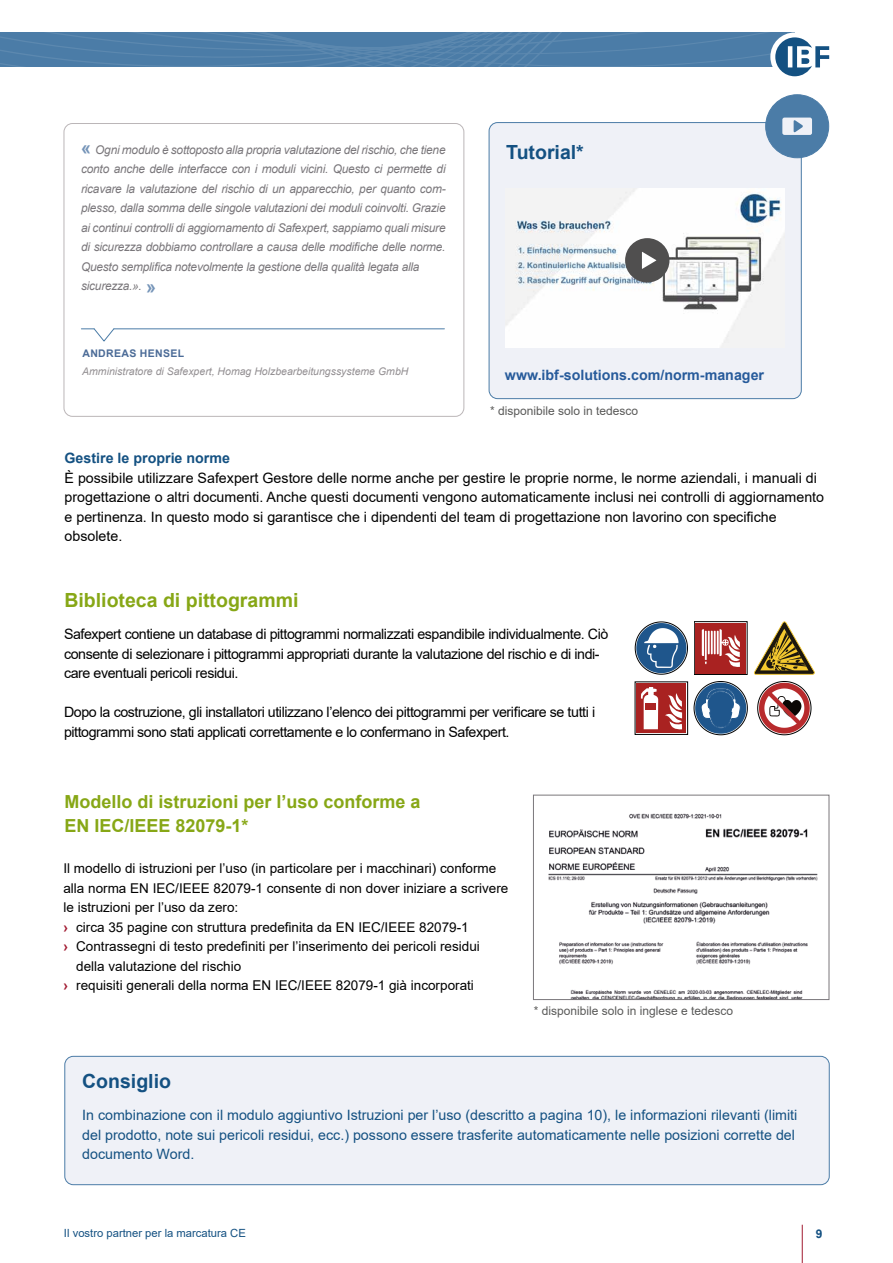
<style>
.page{position:relative;width:893px;height:1263px;background:#fff}
.page>*{position:absolute;margin:0;border:0;box-sizing:border-box;transform-origin:0 0}
.t1{font:700 19.5px "Arial";color:#87a716}
.t2{font:700 19.5px "Arial";color:#145182}
.t3{font:700 18px/24px "Arial";color:#87a716}
.t4{font:14.25px/19.5px "Arial";letter-spacing:-.03em;color:#000}
.t5{font:14.25px/19.5px "Arial";color:#000}
.t6{font:14.25px/19.5px "Arial";color:#145182}
.t7{font:700 14.25px "Arial";color:#275b9b}
.t8{font:700 14.25px "Arial";color:#145182}
.t9{font:13.5px "Arial";color:#000}
.t10{font:italic 12px/19.5px "Arial";letter-spacing:-.02em;color:#7a777b}
.t11{font:12px "Arial";color:#5a5a59}
.t12{font:700 12px "Arial";color:#145182}
.t13{font:11.25px "Arial";color:#145182}
.t14{font:italic 10.5px "Arial";color:#938f92}
.t15{font:700 10.5px "Arial";letter-spacing:.035em;color:#4b6b97}
.s1{font-weight:700;font-style:normal;font-size:18px;color:#7594b8}
.s2{font-weight:700;color:#a11930}
</style>
<div class="page">
<img style="left:548px;top:813px;width:270px;height:185px">
<div style="left:533px;top:795px;width:296px;height:205px;border:1px solid #7a777b"></div>
<hr style="left:802px;top:1225px;width:1px;height:38px;background:#a11930">
<div style="left:770px;top:32px;width:49px;height:49px;border:8px solid #fff;border-radius:50%"></div>
<svg style="left:0;top:32px;width:829px;height:44px"></svg>
<div style="left:64px;top:123px;width:400px;height:293px;border:1px solid #bbb6b8;border-radius:9px"></div>
<hr style="left:114px;top:329px;width:330px;height:1px;background:#4b7ca7">
<svg style="left:81px;top:328px;width:33px;height:14px"></svg>
<div style="left:489px;top:123px;width:312px;height:276px;background:#eff1f7;border-radius:9px"></div>
<div style="left:489px;top:122px;width:313px;height:277px;border:1px solid #4b7ca7;border-radius:9px"></div>
<div style="left:766px;top:95px;width:63px;height:63px;background:#4b7ca7;border-radius:50%"></div>
<div style="left:765px;top:94px;width:64px;height:64px;border:1px solid #4b7ca7;border-radius:50%"></div>
<div style="left:782px;top:118px;width:30px;height:17px;background:#eff1f7;border-radius:2px"></div>
<svg style="left:794px;top:120px;width:9px;height:13px"></svg>
<img style="left:506px;top:188px;width:278px;height:160px">
<div style="left:625px;top:238px;width:44px;height:45px;background:#504f4f;border-radius:50%"></div>
<svg style="left:642px;top:252px;width:14px;height:17px"></svg>
<svg style="left:694px;top:681px;width:53px;height:54px"></svg>
<svg style="left:635px;top:622px;width:52px;height:52px"></svg>
<svg style="left:758px;top:681px;width:53px;height:54px"></svg>
<svg style="left:754px;top:621px;width:61px;height:54px"></svg>
<div style="left:635px;top:682px;width:53px;height:52px;border:1px solid #010202"></div>
<div style="left:636px;top:683px;width:50px;height:50px;background:#a92221"></div>
<svg style="left:640px;top:687px;width:18px;height:42px"></svg>
<svg style="left:665px;top:693px;width:17px;height:36px"></svg>
<div style="left:645px;top:703px;width:11px;height:6px;background:#ab2423"></div>
<div style="left:694px;top:621px;width:53px;height:54px;border:1px solid #010202"></div>
<div style="left:696px;top:623px;width:50px;height:50px;background:#a92221"></div>
<svg style="left:702px;top:629px;width:38px;height:38px"></svg>
<div style="left:65px;top:1056px;width:764px;height:129px;background:#eff1f7;border-radius:9px"></div>
<div style="left:64px;top:1056px;width:766px;height:129px;border:1px solid #4b7ca7;border-radius:9px"></div>
<p class="t10" style="left:81px;top:140px;width:366px"><span class="s1">«</span> Ogni modulo è sottoposto alla propria valutazione del rischio, che tiene conto anche delle interfacce con i moduli vicini. Questo ci permette di ricavare la valutazione del rischio di un apparecchio, per quanto com&shy;plesso, dalla somma delle singole valutazioni dei moduli coinvolti. Grazie ai continui controlli di aggiornamento di Safexpert, sappiamo quali misure di sicurezza dobbiamo controllare a causa delle modifiche delle norme.<br>Questo semplifica notevolmente la gestione della qualità legata alla sicurezza.». <span class="s1">»</span></p>
<p class="t15" style="left:82px;top:346px;width:103px">ANDREAS HENSEL</p>
<p class="t14" style="left:82px;top:365px;width:328px">Amministratore di Safexpert, Homag Holzbearbeitungssysteme GmbH</p>
<h1 class="t2" style="left:506px;top:139px;width:79px">Tutorial*</h1>
<p class="t7" style="left:505px;top:365px;width:261px">www.ibf-solutions.com/norm-manager</p>
<p class="t11" style="left:490px;top:403px;width:150px">* disponibile solo in tedesco</p>
<p class="t8" style="left:65px;top:448px;width:167px">Gestire le proprie norme</p>
<p class="t5" style="left:65px;top:468px;width:761px">È possibile utilizzare Safexpert Gestore delle norme anche per gestire le proprie norme, le norme aziendali, i manuali di progettazione o altri documenti. Anche questi documenti vengono automaticamente inclusi nei controlli di aggiornamento e pertinenza. In questo modo si garantisce che i dipendenti del team di progettazione non lavorino con specifiche obsolete.</p>
<h1 class="t1" style="left:64px;top:586px;width:236px">Biblioteca di pittogrammi</h1>
<p class="t4" style="left:64px;top:624px;width:546px">Safexpert contiene un database di pittogrammi normalizzati espandibile individualmente. Ciò consente di selezionare i pittogrammi appropriati durante la valutazione del rischio e di indi&shy;care eventuali pericoli residui.</p>
<p class="t4" style="left:64px;top:702px;width:533px">Dopo la costruzione, gli installatori utilizzano l’elenco dei pittogrammi per verificare se tutti i pittogrammi sono stati applicati correttamente e lo confermano in Safexpert.</p>
<h2 class="t3" style="left:65px;top:790px;width:358px">Modello di istruzioni per l’uso conforme a<br>EN IEC/IEEE 82079-1*</h2>
<p class="t9" style="left:63px;top:859px;width:434px">Il modello di istruzioni per l’uso (in particolare per i macchinari) conforme</p>
<p class="t9" style="left:63px;top:878px;width:446px">alla norma EN IEC/IEEE 82079-1 consente di non dover iniziare a scrivere</p>
<p class="t9" style="left:63px;top:898px;width:176px">le istruzioni per l’uso da zero:</p>
<p class="t9" style="left:63px;top:917px;width:407px"><span class="s2">›</span> circa 35 pagine con struttura predefinita da EN IEC/IEEE 82079-1</p>
<p class="t9" style="left:63px;top:937px;width:418px"><span class="s2">›</span> Contrassegni di testo predefiniti per l’inserimento dei pericoli residui</p>
<p class="t9" style="left:76px;top:956px;width:167px">della valutazione del rischio</p>
<p class="t9" style="left:63px;top:976px;width:412px"><span class="s2">›</span> requisiti generali della norma EN IEC/IEEE 82079-1 già incorporati</p>
<p class="t11" style="left:534px;top:1003px;width:201px">* disponibile solo in inglese e tedesco</p>
<h1 class="t2" style="left:82px;top:1067px;width:90px">Consiglio</h1>
<p class="t6" style="left:82px;top:1105px;width:717px">In combinazione con il modulo aggiuntivo Istruzioni per l’uso (descritto a pagina 10), le informazioni rilevanti (limiti del prodotto, note sui pericoli residui, ecc.) possono essere trasferite automaticamente nelle posizioni corrette del documento Word.</p>
<p class="t13" style="left:64px;top:1225px;width:183px">Il vostro partner per la marcatura CE</p>
<p class="t12" style="left:816px;top:1225px;width:8px">9</p>
</div>
